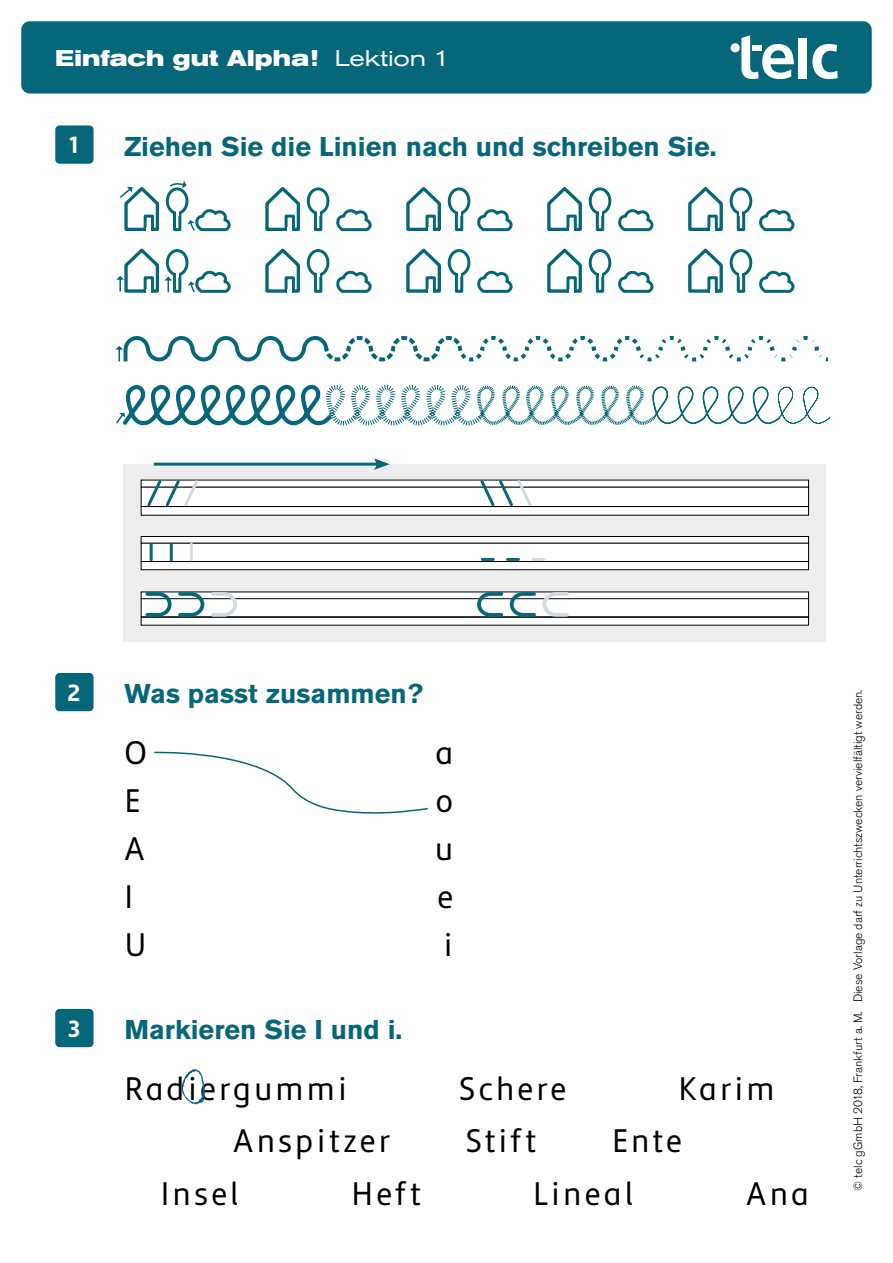
<style>
.page{position:relative;width:893px;height:1263px;background:#fff}
.page>*{position:absolute;margin:0;border:0;box-sizing:border-box;transform-origin:0 0}
.Lückenwörter_3_Spalt{font:33px "Semikolon Plus";letter-spacing:.1em;color:#000}
.Silben_sortieren_22{font:33px "Semikolon Plus";color:#000}
.Aufgabenstellung{font:700 27px "Akzidenz Grotesk Pro";color:#07677a}
._01_Arbeitsanweisung{font:700 24px "Semikolon Plus";color:#fff}
.headline{font:700 expanded 22.5px "Akzidenz Grotesk Pro";letter-spacing:.01em;color:#fff}
.Impressum_KV{font:300 12px "Akzidenz Grotesk Pro";color:#000}
.s1{font-weight:400}
</style>
<div class="page">
<div style="left:21px;top:21px;width:851px;height:73px;background:#07677a;border-radius:9px"></div>
<svg style="left:741px;top:35px;width:53px;height:44px"></svg>
<div style="left:798px;top:38px;width:9px;height:40px;background:#fff"></div>
<svg style="left:812px;top:44px;width:26px;height:35px"></svg>
<div style="left:731px;top:43px;width:9px;height:9px;background:#fff;border-radius:50%"></div>
<div style="left:752px;top:45px;width:9px;height:6px;background:#fff"></div>
<div style="left:55px;top:1009px;width:39px;height:38px;background:#07677a;border-radius:4px"></div>
<div style="left:55px;top:673px;width:39px;height:38px;background:#07677a;border-radius:4px"></div>
<svg style="left:154px;top:751px;width:274px;height:63px"></svg>
<svg style="left:181px;top:1069px;width:24px;height:35px"></svg>
<div style="left:55px;top:125px;width:39px;height:39px;background:#07677a;border-radius:4px"></div>
<div style="left:123px;top:465px;width:703px;height:177px;background:#ededed"></div>
<div style="left:141px;top:480px;width:667px;height:7px;background:#fff"></div>
<div style="left:141px;top:506px;width:667px;height:9px;background:#fff"></div>
<div style="left:141px;top:487px;width:667px;height:19px;background:#fff"></div>
<hr style="left:141px;top:506px;width:668px;height:1px;background:#000">
<div style="left:141px;top:536px;width:667px;height:7px;background:#fff"></div>
<div style="left:141px;top:536px;width:668px;height:7px;border:1px solid #000"></div>
<div style="left:141px;top:561px;width:667px;height:9px;background:#fff"></div>
<div style="left:141px;top:561px;width:668px;height:9px;border:1px solid #000"></div>
<div style="left:141px;top:543px;width:667px;height:18px;background:#fff"></div>
<hr style="left:141px;top:561px;width:668px;height:1px;background:#000">
<div style="left:141px;top:592px;width:667px;height:7px;background:#fff"></div>
<div style="left:141px;top:592px;width:668px;height:7px;border:1px solid #000"></div>
<div style="left:141px;top:617px;width:667px;height:8px;background:#fff"></div>
<div style="left:141px;top:599px;width:667px;height:18px;background:#fff"></div>
<div style="left:141px;top:599px;width:668px;height:18px;border:1px solid #000"></div>
<hr style="left:141px;top:617px;width:668px;height:1px;background:#000">
<hr style="left:154px;top:463px;width:225px;height:3px;background:#07677a">
<svg style="left:374px;top:458px;width:16px;height:12px"></svg>
<div style="left:173px;top:202px;width:8px;height:29px;border:3px solid #07677a"></div>
<svg style="left:167px;top:189px;width:20px;height:24px"></svg>
<div style="left:166px;top:187px;width:23px;height:28px;border:3px solid #07677a;border-radius:50%"></div>
<svg style="left:265px;top:187px;width:35px;height:45px"></svg>
<div style="left:314px;top:202px;width:8px;height:29px;border:3px solid #07677a"></div>
<div style="left:308px;top:189px;width:20px;height:24px;background:#fff;border-radius:50%"></div>
<div style="left:307px;top:187px;width:22px;height:28px;border:3px solid #07677a;border-radius:50%"></div>
<svg style="left:336px;top:209px;width:36px;height:23px"></svg>
<svg style="left:406px;top:187px;width:35px;height:45px"></svg>
<div style="left:455px;top:202px;width:8px;height:29px;border:3px solid #07677a"></div>
<div style="left:449px;top:189px;width:20px;height:24px;background:#fff;border-radius:50%"></div>
<div style="left:448px;top:187px;width:22px;height:28px;border:3px solid #07677a;border-radius:50%"></div>
<svg style="left:477px;top:209px;width:36px;height:23px"></svg>
<svg style="left:547px;top:187px;width:35px;height:45px"></svg>
<div style="left:596px;top:202px;width:8px;height:29px;border:3px solid #07677a"></div>
<div style="left:590px;top:189px;width:20px;height:24px;background:#fff;border-radius:50%"></div>
<div style="left:589px;top:187px;width:22px;height:28px;border:3px solid #07677a;border-radius:50%"></div>
<svg style="left:618px;top:209px;width:36px;height:23px"></svg>
<svg style="left:688px;top:187px;width:35px;height:45px"></svg>
<div style="left:737px;top:202px;width:8px;height:29px;border:3px solid #07677a"></div>
<div style="left:731px;top:189px;width:20px;height:24px;background:#fff;border-radius:50%"></div>
<div style="left:730px;top:187px;width:22px;height:28px;border:3px solid #07677a;border-radius:50%"></div>
<svg style="left:759px;top:209px;width:36px;height:23px"></svg>
<svg style="left:120px;top:186px;width:40px;height:46px"></svg>
<svg style="left:170px;top:181px;width:17px;height:7px"></svg>
<svg style="left:188px;top:209px;width:43px;height:23px"></svg>
<svg style="left:115px;top:248px;width:713px;height:114px"></svg>
<svg style="left:116px;top:384px;width:714px;height:42px"></svg>
<svg style="left:478px;top:479px;width:56px;height:29px"></svg>
<svg style="left:145px;top:479px;width:56px;height:29px"></svg>
<hr style="left:150px;top:544px;width:3px;height:16px;background:#07677a">
<svg style="left:482px;top:558px;width:11px;height:3px"></svg>
<svg style="left:507px;top:558px;width:12px;height:3px"></svg>
<svg style="left:533px;top:558px;width:11px;height:3px"></svg>
<hr style="left:170px;top:544px;width:3px;height:16px;background:#07677a">
<hr style="left:190px;top:544px;width:3px;height:16px;background:#d1dbe1">
<svg style="left:144px;top:591px;width:95px;height:27px"></svg>
<svg style="left:475px;top:591px;width:96px;height:27px"></svg>
<p class="headline" style="left:55px;top:43px;width:396px">Einfach gut Alpha! <span class="s1">Lektion 1</span></p>
<p class="_01_Arbeitsanweisung" style="left:70px;top:131px;width:10px">1</p>
<p class="Aufgabenstellung" style="left:124px;top:129px;width:594px">Ziehen Sie die Linien nach und schreiben Sie.</p>
<p class="_01_Arbeitsanweisung" style="left:68px;top:679px;width:14px">2</p>
<p class="Aufgabenstellung" style="left:124px;top:676px;width:300px">Was passt zusammen?</p>
<p class="Silben_sortieren_22" style="left:124px;top:735px;width:24px">O</p>
<p class="Silben_sortieren_22" style="left:435px;top:735px;width:19px">a</p>
<p class="Silben_sortieren_22" style="left:124px;top:783px;width:17px">E</p>
<p class="Silben_sortieren_22" style="left:436px;top:783px;width:19px">o</p>
<p class="Silben_sortieren_22" style="left:124px;top:831px;width:22px">A</p>
<p class="Silben_sortieren_22" style="left:435px;top:831px;width:19px">u</p>
<p class="Silben_sortieren_22" style="left:124px;top:879px;width:10px">I</p>
<p class="Silben_sortieren_22" style="left:437px;top:879px;width:17px">e</p>
<p class="Silben_sortieren_22" style="left:124px;top:927px;width:23px">U</p>
<p class="Silben_sortieren_22" style="left:444px;top:927px;width:11px">i</p>
<p class="_01_Arbeitsanweisung" style="left:68px;top:1015px;width:14px">3</p>
<p class="Aufgabenstellung" style="left:124px;top:1012px;width:279px">Markieren Sie I und i.</p>
<p class="Lückenwörter_3_Spalt" style="left:124px;top:1071px;width:224px">Radiergummi</p>
<p class="Lückenwörter_3_Spalt" style="left:459px;top:1071px;width:108px">Schere</p>
<p class="Lückenwörter_3_Spalt" style="left:678px;top:1071px;width:98px">Karim</p>
<p class="Lückenwörter_3_Spalt" style="left:233px;top:1124px;width:158px">Anspitzer</p>
<p class="Lückenwörter_3_Spalt" style="left:466px;top:1124px;width:72px">Stift</p>
<p class="Lückenwörter_3_Spalt" style="left:612px;top:1124px;width:71px">Ente</p>
<p class="Lückenwörter_3_Spalt" style="left:161px;top:1176px;width:80px">Insel</p>
<p class="Lückenwörter_3_Spalt" style="left:352px;top:1176px;width:71px">Heft</p>
<p class="Lückenwörter_3_Spalt" style="left:533px;top:1176px;width:102px">Lineal</p>
<p class="Lückenwörter_3_Spalt" style="left:746px;top:1176px;width:64px">Ana</p>
<p class="Impressum_KV" style="left:850px;top:1191px;width:503px;rotate:-90deg">© telc gGmbH 2018, Frankfurt a. M. Diese Vorlage darf zu Unterrichtszwecken vervielfältigt werden.</p>
</div>
